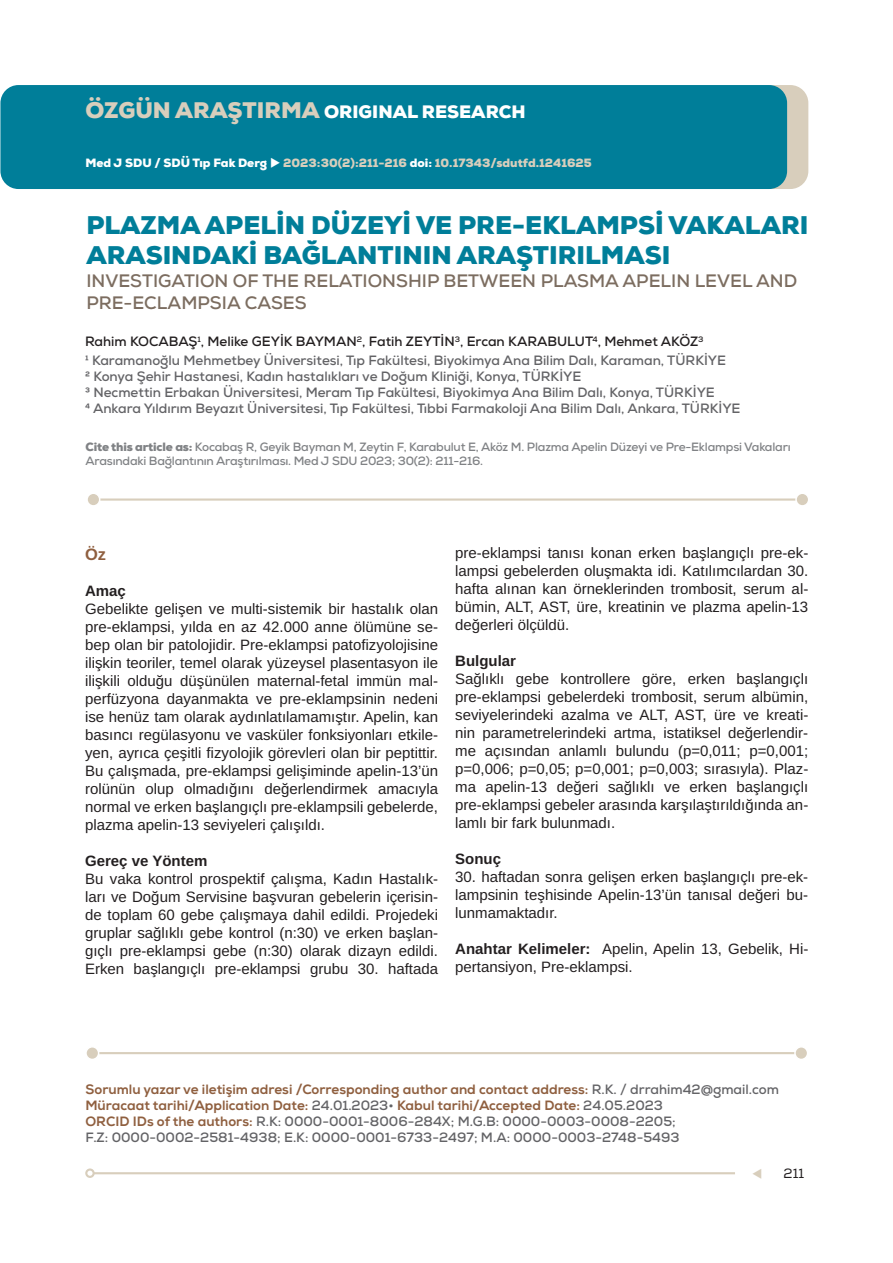
<style>
.page{position:relative;width:893px;height:1263px;background:#fff}
.page>*{position:absolute;margin:0;border:0;box-sizing:border-box;transform-origin:0 0}
.t1{font:900 25.5px/30.6px "Nexa";color:#007e99}
.t2{font:700 18px/21.6px "Nexa";color:#7c6d60}
.t3{font:900 18px "Nexa";color:#fff}
.t4{font:700 16.5px "Arimo";color:#8f5f3f}
.t5{font:15px/18px "Arimo";color:#231f20;text-align:justify}
.t6{font:700 15px "Arimo";color:#231f20}
.t7{font:700 13.5px/16.2px "Nexa";color:#636366}
.t8{font:13.5px "Nexa";color:#231f20}
.t9{font:700 12px/14.4px "Nexa";letter-spacing:-.015em;color:#808285}
.t10{font:900 12px "Nexa";color:#d8cebc}
.s1{font-size:22.5px;color:#d8cebc}
.s2{color:#fff}
.s3{color:#231f20}
.s4{font-weight:900}
.s5{font-weight:700}
.s6{font-weight:800;color:#8f5f3f}
.s7{color:#d8cebc}
</style>
<div class="page">
<hr style="left:94px;top:1172px;width:641px;height:2px;background:#d8cebc">
<div style="left:85px;top:1168px;width:10px;height:10px;border:2px solid #d8cebc;border-radius:50%"></div>
<div style="left:16px;top:85px;width:792px;height:104px;background:#d8cebc;border-radius:18px"></div>
<div style="left:0;top:85px;width:787px;height:104px;background:#007e99;border-radius:18px"></div>
<hr style="left:90px;top:1052px;width:715px;height:2px;background:#d8cebc">
<div style="left:86px;top:1047px;width:13px;height:12px;background:#d8cebc;border-radius:50%"></div>
<div style="left:85px;top:1046px;width:14px;height:14px;border:2px solid #fff;border-radius:50%"></div>
<div style="left:795px;top:1047px;width:13px;height:12px;background:#d8cebc;border-radius:50%"></div>
<div style="left:794px;top:1046px;width:14px;height:14px;border:2px solid #fff;border-radius:50%"></div>
<hr style="left:91px;top:498px;width:715px;height:3px;background:#d8cebc">
<div style="left:87px;top:493px;width:13px;height:13px;background:#d8cebc;border-radius:50%"></div>
<div style="left:86px;top:492px;width:14px;height:15px;border:2px solid #fff;border-radius:50%"></div>
<div style="left:796px;top:493px;width:13px;height:13px;background:#d8cebc;border-radius:50%"></div>
<div style="left:795px;top:492px;width:14px;height:15px;border:2px solid #fff;border-radius:50%"></div>
<p class="t3" style="left:85px;top:100px;width:442px"><span class="s1">ÖZGÜN ARAŞTIRMA</span> ORIGINAL RESEARCH</p>
<p class="t10" style="left:85px;top:155px;width:508px"><span class="s2">Med J SDU / SDÜ Tıp Fak Derg</span> <span class="s2">◆</span> 2023:30(2):211-216 <span class="s2">doi:</span> 10.17343/sdutfd.1241625</p>
<h1 class="t1" style="left:86px;top:210px;width:724px">PLAZMA APELİN DÜZEYİ VE PRE-EKLAMPSİ VAKALARI<br>ARASINDAKİ BAĞLANTININ ARAŞTIRILMASI</h1>
<p class="t2" style="left:86px;top:270px;width:712px">INVESTIGATION OF THE RELATIONSHIP BETWEEN PLASMA APELIN LEVEL AND<br>PRE-ECLAMPSIA CASES</p>
<p class="t7" style="left:85px;top:332px;width:643px;line-height:18.8px"><span class="s3">Rahim KOCABAŞ</span><sup>1</sup><span class="s3">, Melike GEYİK BAYMAN</span><sup>2</sup><span class="s3">, Fatih ZEYTİN</span><sup>3</sup><span class="s3">, Ercan KARABULUT</span><sup>4</sup><span class="s3">, Mehmet AKÖZ</span><sup>3<br></sup>1 Karamanoğlu Mehmetbey Üniversitesi, Tıp Fakültesi, Biyokimya Ana Bilim Dalı, Karaman, TÜRKİYE</p>
<p class="t7" style="left:85px;top:368px;width:657px">2 Konya Şehir Hastanesi, Kadın hastalıkları ve Doğum Kliniği, Konya, TÜRKİYE<br>3 Necmettin Erbakan Üniversitesi, Meram Tıp Fakültesi, Biyokimya Ana Bilim Dalı, Konya, TÜRKİYE<br>4 Ankara Yıldırım Beyazıt Üniversitesi, Tıp Fakültesi, Tıbbi Farmakoloji Ana Bilim Dalı, Ankara, TÜRKİYE</p>
<p class="t9" style="left:86px;top:439px;width:707px"><span class="s4">Cite this article as:</span> Kocabaş R, Geyik Bayman M, Zeytin F, Karabulut E, Aköz M. Plazma Apelin Düzeyi ve Pre-Eklampsi Vakaları<br>Arasındaki Bağlantının Araştırılması. Med J SDU 2023; 30(2): 211-216.</p>
<p class="t4" style="left:85px;top:542px;width:23px">Öz</p>
<p class="t6" style="left:85px;top:580px;width:42px">Amaç</p>
<p class="t5" style="left:85px;top:600px;width:355px">Gebelikte gelişen ve multi-sistemik bir hastalık olan pre-eklampsi, yılda en az 42.000 anne ölümüne se&shy;bep olan bir patolojidir. Pre-eklampsi patofizyolojisine ilişkin teoriler, temel olarak yüzeysel plasentasyon ile ilişkili olduğu düşünülen maternal-fetal immün mal&shy;perfüzyona dayanmakta ve pre-eklampsinin nedeni ise henüz tam olarak aydınlatılamamıştır. Apelin, kan basıncı regülasyonu ve vasküler fonksiyonları etkile&shy;yen, ayrıca çeşitli fizyolojik görevleri olan bir peptittir.<br>Bu çalışmada, pre-eklampsi gelişiminde apelin-13’ün rolünün olup olmadığını değerlendirmek amacıyla normal ve erken başlangıçlı pre-eklampsili gebelerde, plazma apelin-13 seviyeleri çalışıldı.</p>
<p class="t6" style="left:85px;top:850px;width:124px">Gereç ve Yöntem</p>
<p class="t5" style="left:85px;top:870px;width:355px">Bu vaka kontrol prospektif çalışma, Kadın Hastalık&shy;ları ve Doğum Servisine başvuran gebelerin içerisin&shy;de toplam 60 gebe çalışmaya dahil edildi. Projedeki gruplar sağlıklı gebe kontrol (n:30) ve erken başlan&shy;gıçlı pre-eklampsi gebe (n:30) olarak dizayn edildi.<br>Erken başlangıçlı pre-eklampsi grubu 30. haftada</p>
<p class="t5" style="left:455px;top:544px;width:355px">pre-eklampsi tanısı konan erken başlangıçlı pre-ek&shy;lampsi gebelerden oluşmakta idi. Katılımcılardan 30. hafta alınan kan örneklerinden trombosit, serum al&shy;bümin, ALT, AST, üre, kreatinin ve plazma apelin-13 değerleri ölçüldü.</p>
<p class="t6" style="left:455px;top:651px;width:62px">Bulgular</p>
<p class="t5" style="left:455px;top:670px;width:355px">Sağlıklı gebe kontrollere göre, erken başlangıçlı pre-eklampsi gebelerdeki trombosit, serum albümin, seviyelerindeki azalma ve ALT, AST, üre ve kreati&shy;nin parametrelerindeki artma, istatiksel değerlendir&shy;me açısından anlamlı bulundu (p=0,011; p=0,001; p=0,006; p=0,05; p=0,001; p=0,003; sırasıyla). Plaz&shy;ma apelin-13 değeri sağlıklı ve erken başlangıçlı pre-eklampsi gebeler arasında karşılaştırıldığında an&shy;lamlı bir fark bulunmadı.</p>
<p class="t6" style="left:455px;top:849px;width:47px">Sonuç</p>
<p class="t5" style="left:455px;top:868px;width:355px">30. haftadan sonra gelişen erken başlangıçlı pre-ek&shy;lampsinin teşhisinde Apelin-13’ün tanısal değeri bu&shy;lunmamaktadır.</p>
<p class="t5" style="left:455px;top:940px;width:355px"><span class="s5">Anahtar Kelimeler:</span> Apelin, Apelin 13, Gebelik, Hi&shy;pertansiyon, Pre-eklampsi.</p>
<p class="t7" style="left:85px;top:1081px;width:695px"><span class="s6">Sorumlu yazar ve iletişim adresi /Corresponding author and contact address:</span> R.K. / drrahim42@gmail.com <span class="s6">Müracaat tarihi/Application Date:</span> 24.01.2023• <span class="s6">Kabul tarihi/Accepted Date:</span> 24.05.2023<br><span class="s6">ORCID IDs of the authors:</span> R.K: 0000-0001-8006-284X; M.G.B: 0000-0003-0008-2205;<br>F.Z: 0000-0002-2581-4938; E.K: 0000-0001-6733-2497; M.A: 0000-0003-2748-5493</p>
<p class="t8" style="left:752px;top:1165px;width:54px"><span class="s7">▼</span> 211</p>
</div>
